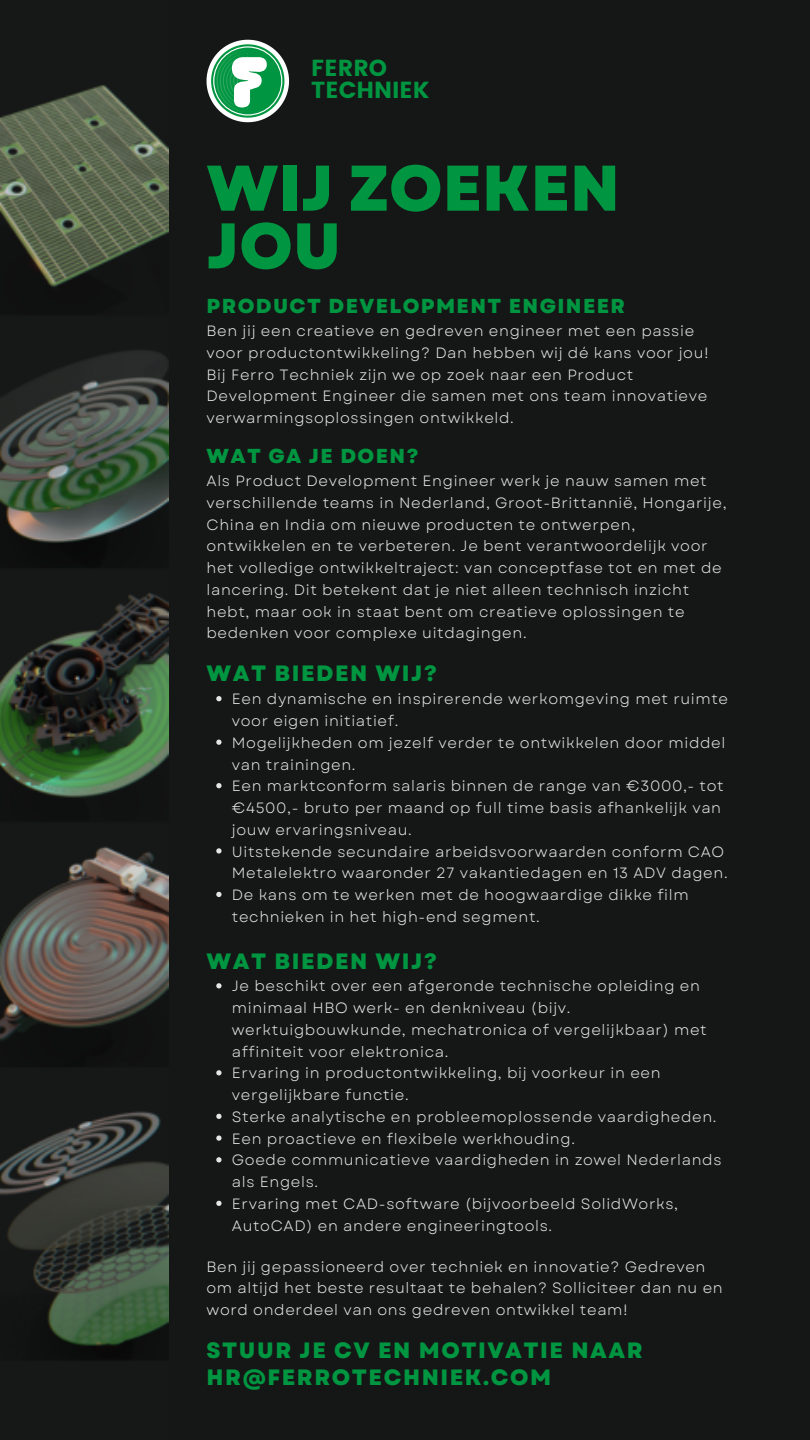
<style>
.page{position:relative;width:810px;height:1440px;background:#151616}
.page>*{position:absolute;margin:0;border:0;box-sizing:border-box;transform-origin:0 0}
.t1{font:800 64.4px/57.8px "Garet";color:#009540}
.t2{font:23.2px/22.5px "Poppins";color:#009540}
.t3{font:800 22.2px/26.2px "Garet";letter-spacing:.07em;color:#009540}
.t4{font:800 20.2px "Garet";letter-spacing:.07em;color:#009540}
.t5{font:14.9px/21.8px "Garet";letter-spacing:.045em;color:#e6e6e6}
</style>
<div class="page">
<img style="left:0;top:85px;width:169px;height:1274px">
<svg style="left:207px;top:40px;width:82px;height:82px"></svg>
<svg style="left:216px;top:696px;width:6px;height:5px"></svg>
<svg style="left:216px;top:740px;width:6px;height:5px"></svg>
<svg style="left:216px;top:783px;width:6px;height:5px"></svg>
<svg style="left:216px;top:848px;width:6px;height:6px"></svg>
<svg style="left:216px;top:892px;width:6px;height:5px"></svg>
<svg style="left:216px;top:983px;width:6px;height:5px"></svg>
<svg style="left:216px;top:1070px;width:6px;height:5px"></svg>
<svg style="left:216px;top:1114px;width:6px;height:5px"></svg>
<svg style="left:216px;top:1135px;width:6px;height:6px"></svg>
<svg style="left:216px;top:1157px;width:6px;height:5px"></svg>
<svg style="left:216px;top:1201px;width:6px;height:5px"></svg>
<h1 class="t2" style="left:311px;top:56px;width:120px">FERRO<br>TECHNIEK</h1>
<p class="t1" style="left:207px;top:160px;width:415px">WIJ ZOEKEN<br>JOU</p>
<h2 class="t4" style="left:207px;top:291px;width:420px">PRODUCT DEVELOPMENT ENGINEER</h2>
<p class="t5" style="left:207px;top:320px;width:504px">Ben jij een creatieve en gedreven engineer met een passie voor productontwikkeling? Dan hebben wij dé kans voor jou!<br>Bij Ferro Techniek zijn we op zoek naar een Product Development Engineer die samen met ons team innovatieve verwarmingsoplossingen ontwikkeld.</p>
<h3 class="t4" style="left:207px;top:442px;width:213px">WAT GA JE DOEN?</h3>
<p class="t5" style="left:207px;top:470px;width:522px">Als Product Development Engineer werk je nauw samen met verschillende teams in Nederland, Groot-Brittannië, Hongarije, China en India om nieuwe producten te ontwerpen, ontwikkelen en te verbeteren. Je bent verantwoordelijk voor het volledige ontwikkeltraject: van conceptfase tot en met de lancering. Dit betekent dat je niet alleen technisch inzicht hebt, maar ook in staat bent om creatieve oplossingen te bedenken voor complexe uitdagingen.</p>
<h3 class="t3" style="left:207px;top:661px;width:232px">WAT BIEDEN WIJ?</h3>
<p class="t5" style="left:232px;top:688px;width:498px">Een dynamische en inspirerende werkomgeving met ruimte voor eigen initiatief.</p>
<h2 class="t5" style="left:232px;top:732px;width:495px">Mogelijkheden om jezelf verder te ontwikkelen door middel van trainingen.</h2>
<p class="t5" style="left:232px;top:775px;width:493px">Een marktconform salaris binnen de range van €3000,- tot €4500,- bruto per maand op full time basis afhankelijk van jouw ervaringsniveau.</p>
<p class="t5" style="left:232px;top:841px;width:497px">Uitstekende secundaire arbeidsvoorwaarden conform CAO<br>Metalelektro waaronder 27 vakantiedagen en 13 ADV dagen.</p>
<p class="t5" style="left:232px;top:884px;width:458px">De kans om te werken met de hoogwaardige dikke film technieken in het high-end segment.</p>
<p class="t3" style="left:207px;top:948px;width:232px">WAT BIEDEN WIJ?</p>
<p class="t5" style="left:232px;top:975px;width:476px">Je beschikt over een afgeronde technische opleiding en minimaal HBO werk- en denkniveau (bijv. werktuigbouwkunde, mechatronica of vergelijkbaar) met affiniteit voor elektronica.</p>
<h2 class="t5" style="left:232px;top:1062px;width:430px">Ervaring in productontwikkeling, bij voorkeur in een vergelijkbare functie.</h2>
<p class="t5" style="left:232px;top:1106px;width:486px">Sterke analytische en probleemoplossende vaardigheden.</p>
<p class="t5" style="left:232px;top:1128px;width:345px">Een proactieve en flexibele werkhouding.</p>
<p class="t5" style="left:232px;top:1149px;width:491px">Goede communicatieve vaardigheden in zowel Nederlands als Engels.</p>
<p class="t5" style="left:232px;top:1193px;width:448px">Ervaring met CAD-software (bijvoorbeeld SolidWorks,<br>AutoCAD) en andere engineeringtools.</p>
<p class="t5" style="left:207px;top:1256px;width:518px">Ben jij gepassioneerd over techniek en innovatie? Gedreven om altijd het beste resultaat te behalen? Solliciteer dan nu en word onderdeel van ons gedreven ontwikkel team!</p>
<p class="t3" style="left:207px;top:1338px;width:438px">STUUR JE CV EN MOTIVATIE NAAR<br>HR@FERROTECHNIEK.COM</p>
</div>
